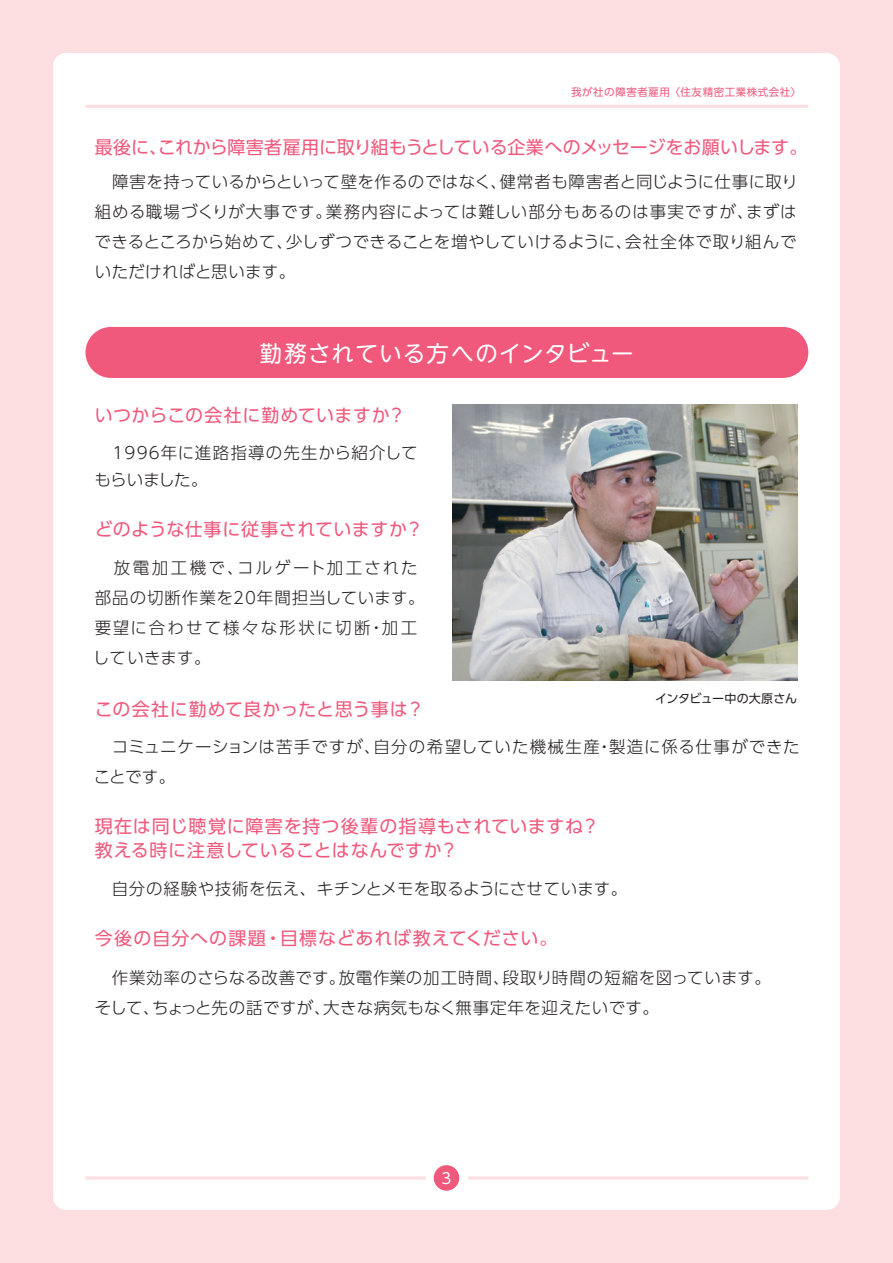
<style>
.page{position:relative;width:893px;height:1263px;background:#fcdee1}
.page>*{position:absolute;margin:0;border:0;box-sizing:border-box;transform-origin:0 0}
.t1{font:22.5px "UD Shin M Go Pro";letter-spacing:.05em;color:#fff}
.t2{font:18px/24px "UD Shin Go Pro";letter-spacing:.025em;color:#f0597c}
.t3{font:18px "UD Shin Go Pro";letter-spacing:-.005em;color:#f0597c}
.t4{font:18px "UD Shin Go Pro";letter-spacing:.05em;color:#f0597c}
.t5{font:300 16.5px/30px "UD Shin Go Pro";letter-spacing:.035em;color:#231f20;text-align:justify}
.t6{font:300 16.5px/27px "UD Shin Go Pro";letter-spacing:.055em;color:#231f20}
.t7{font:300 16.5px/30px "UD Shin Go Pro";letter-spacing:.09em;color:#231f20}
.t8{font:15px "UD Shin Go Pro";color:#fff}
.t9{font:12px "UD Shin Go Pro";color:#231f20}
.t10{font:10.5px "UD Shin Go Pro";letter-spacing:.05em;color:#f0597c}
</style>
<div class="page">
<div style="left:53px;top:53px;width:787px;height:1157px;background:#fff;border-radius:13px"></div>
<hr style="left:468px;top:1176px;width:340px;height:3px;background:#fcdee1">
<hr style="left:85px;top:105px;width:723px;height:3px;background:#fcdee1">
<div style="left:434px;top:1165px;width:25px;height:26px;background:#f0597c;border-radius:50%"></div>
<hr style="left:85px;top:1176px;width:341px;height:3px;background:#fcdee1">
<div style="left:85px;top:327px;width:723px;height:51px;background:#f0597c;border-radius:26px"></div>
<img style="left:452px;top:404px;width:345px;height:277px">
<p class="t10" style="left:571px;top:83px;width:232px">我が社の障害者雇用 〈住友精密工業株式会社〉</p>
<p class="t3" style="left:95px;top:132px;width:714px">最後に、これから障害者雇用に取り組もうとしている企業へのメッセージをお願いします。</p>
<p class="t5" style="left:95px;top:166px;width:705px">　障害を持っているからといって壁を作るのではなく、健常者も障害者と同じように仕事に取り組める職場づくりが大事です。業務内容によっては難しい部分もあるのは事実ですが、まずはできるところから始めて、少しずつできることを増やしていけるように、会社全体で取り組んでいただければと思います。</p>
<h1 class="t1" style="left:260px;top:335px;width:375px">勤務されている方へのインタビュー</h1>
<p class="t2" style="left:95px;top:403px;width:313px">いつからこの会社に勤めていますか？</p>
<p class="t6" style="left:95px;top:439px;width:325px">　1996年に進路指導の先生から紹介してもらいました。</p>
<p class="t2" style="left:95px;top:517px;width:330px">どのような仕事に従事されていますか？</p>
<p class="t7" style="left:93px;top:553px;width:333px">　放電加工機で、コルゲート加工された部品の切断作業を20年間担当しています。要望に合わせて様々な形状に切断・加工していきます。</p>
<p class="t2" style="left:95px;top:696px;width:331px">この会社に勤めて良かったと思う事は？</p>
<p class="t9" style="left:655px;top:689px;width:144px">インタビュー中の大原さん</p>
<p class="t6" style="left:94px;top:731px;width:707px;line-height:30px">　コミュニケーションは苦手ですが、自分の希望していた機械生産・製造に係る仕事ができたことです。</p>
<p class="t2" style="left:95px;top:814px;width:506px">現在は同じ聴覚に障害を持つ後輩の指導もされていますね？教える時に注意していることはなんですか？</p>
<p class="t5" style="left:95px;top:873px;width:534px">　自分の経験や技術を伝え、キチンとメモを取るようにさせています。</p>
<p class="t4" style="left:95px;top:924px;width:464px">今後の自分への課題・目標などあれば教えてください。</p>
<p class="t5" style="left:95px;top:962px;width:678px">　作業効率のさらなる改善です。放電作業の加工時間、段取り時間の短縮を図っています。そして、ちょっと先の話ですが、大きな病気もなく無事定年を迎えたいです。</p>
<p class="t8" style="left:442px;top:1166px;width:11px">3</p>
</div>
